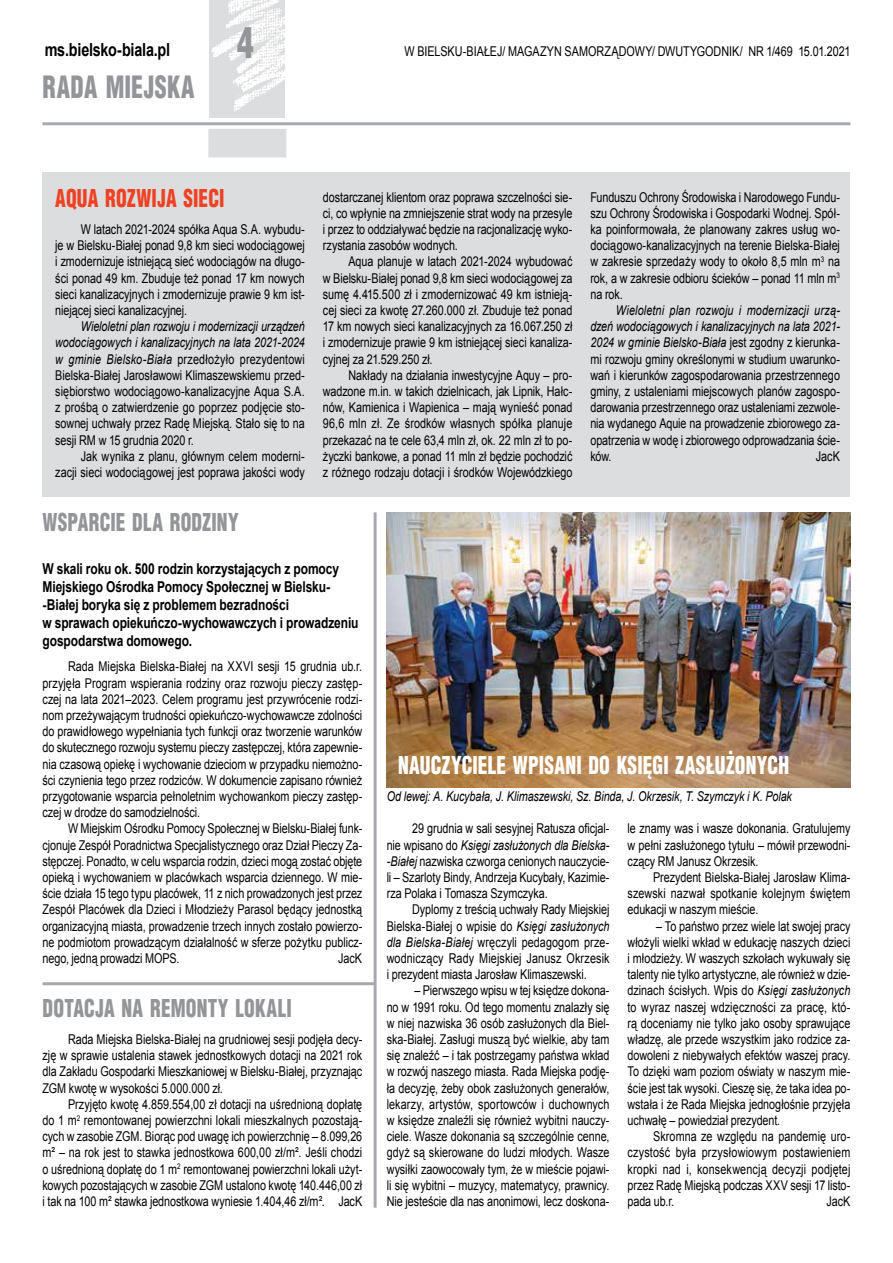
<style>
.page{position:relative;width:893px;height:1263px;background:#fff}
.page>*{position:absolute;margin:0;border:0;box-sizing:border-box;transform-origin:0 0}
.t1{font:900 42px "Switzerland Cond";color:#939598;scale:.8 1}
.t2{font:900 30px "Switzerland Cond";letter-spacing:.015em;color:#939598;scale:.8 1}
.t3{font:900 24px "Switzerland Cond";letter-spacing:.01em;color:#939598;scale:.8 1}
.t4{font:900 24px "Switzerland Cond";letter-spacing:.01em;color:#fff;scale:.8 1}
.t5{font:900 24px "Switzerland Cond";letter-spacing:.01em;color:#ef4123;scale:.8 1}
.t6{font:700 18px "Arial";letter-spacing:-.015em;color:#000;scale:.8 1}
.t7{font:700 15px/18px "Arial";letter-spacing:-.005em;color:#000;scale:.8 1}
.t8{font:13.5px/16.2px "Arial";letter-spacing:-.005em;color:#000;text-align:justify;scale:.8 1}
.t9{font:italic 13.5px "Arial";letter-spacing:-.01em;color:#000;scale:.8 1}
.s1{font-style:italic}
</style>
<div class="page">
<hr style="left:43px;top:122px;width:807px;height:3px;background:#a7a9ac">
<img style="left:209px;top:0;width:76px;height:118px">
<div style="left:208px;top:129px;width:78px;height:28px;background:#dcddde"></div>
<div style="left:43px;top:172px;width:807px;height:324px;background:#dcddde"></div>
<img style="left:387px;top:512px;width:463px;height:276px">
<hr style="left:374px;top:512px;width:3px;height:696px;background:#a7a9ac">
<hr style="left:43px;top:982px;width:332px;height:3px;background:#a7a9ac">
<h3 class="t6" style="left:45px;top:37px;width:158px">ms.bielsko-biala.pl</h3>
<h2 class="t2" style="left:43px;top:68px;width:192px">RADA MIEJSKA</h2>
<h1 class="t1" style="left:237px;top:16px;width:22px">4</h1>
<p class="t8" style="left:404px;top:43px;width:559px">W BIELSKU-BIAŁEJ/ MAGAZYN SAMORZĄDOWY/ DWUTYGODNIK/ NR 1/469 15.01.2021</p>
<h3 class="t5" style="left:55px;top:183px;width:213px">AQUA ROZWIJA SIECI</h3>
<p class="t8" style="left:55px;top:221px;width:313px;text-indent:26px">W latach 2021-2024 spółka Aqua S.A. wybudu&shy;je w Bielsku-Białej ponad 9,8 km sieci wodociągowej i zmodernizuje istniejącą sieć wodociągów na długo&shy;ści ponad 49 km. Zbuduje też ponad 17 km nowych sieci kanalizacyjnych i zmodernizuje prawie 9 km ist&shy;niejącej sieci kanalizacyjnej.</p>
<p class="t8" style="left:55px;top:318px;width:313px;text-indent:26px"><span class="s1">Wieloletni plan rozwoju i modernizacji urządzeń wodociągowych i kanalizacyjnych na lata 2021-2024 w gminie Bielsko-Biała</span> przedłożyło prezydentowi Bielska-Białej Jarosławowi Klimaszewskiemu przed&shy;siębiorstwo wodociągowo-kanalizacyjne Aqua S.A. z prośbą o zatwierdzenie go poprzez podjęcie sto&shy;sownej uchwały przez Radę Miejską. Stało się to na sesji RM w 15 grudnia 2020 r.</p>
<p class="t8" style="left:55px;top:448px;width:313px;text-align:right">Jak wynika z planu, głównym celem moderni-<br>zacji sieci wodociągowej jest poprawa jakości wody</p>
<p class="t8" style="left:323px;top:189px;width:313px">dostarczanej klientom oraz poprawa szczelności sie&shy;ci, co wpłynie na zmniejszenie strat wody na przesyle i przez to oddziaływać będzie na racjonalizację wyko&shy;rzystania zasobów wodnych.</p>
<p class="t8" style="left:323px;top:253px;width:313px;text-indent:26px">Aqua planuje w latach 2021-2024 wybudować w Bielsku-Białej ponad 9,8 km sieci wodociągowej za sumę 4.415.500 zł i zmodernizować 49 km istnieją&shy;cej sieci za kwotę 27.260.000 zł. Zbuduje też ponad 17 km nowych sieci kanalizacyjnych za 16.067.250 zł i zmodernizuje prawie 9 km istniejącej sieci kanaliza&shy;cyjnej za 21.529.250 zł.</p>
<p class="t8" style="left:323px;top:367px;width:313px;text-indent:26px">Nakłady na działania inwestycyjne Aquy – pro&shy;wadzone m.in. w takich dzielnicach, jak Lipnik, Hałc&shy;nów, Kamienica i Wapienica – mają wynieść ponad 96,6 mln zł. Ze środków własnych spółka planuje przekazać na te cele 63,4 mln zł, ok. 22 mln zł to po&shy;życzki bankowe, a ponad 11 mln zł będzie pochodzić z różnego rodzaju dotacji i środków Wojewódzkiego</p>
<p class="t8" style="left:590px;top:189px;width:313px">Funduszu Ochrony Środowiska i Narodowego Fundu&shy;szu Ochrony Środowiska i Gospodarki Wodnej. Spół&shy;ka poinformowała, że planowany zakres usług wo&shy;dociągowo-kanalizacyjnych na terenie Bielska-Białej w zakresie sprzedaży wody to około 8,5 mln m<sup>3</sup> na rok, a w zakresie odbioru ścieków – ponad 11 mln m<sup>3 </sup>na rok.</p>
<p class="t8" style="left:590px;top:302px;width:313px;text-indent:26px"><span class="s1">Wieloletni plan rozwoju i modernizacji urzą&shy;dzeń wodociągowych i kanalizacyjnych na lata 2021- 2024 w gminie Bielsko-Biała</span> jest zgodny z kierunka&shy;mi rozwoju gminy określonymi w studium uwarunko&shy;wań i kierunków zagospodarowania przestrzennego gminy, z ustaleniami miejscowych planów zagospo&shy;darowania przestrzennego oraz ustaleniami zezwole&shy;nia wydanego Aquie na prowadzenie zbiorowego za&shy;opatrzenia w wodę i zbiorowego odprowadzania ście&shy;ków.</p>
<p class="t8" style="left:816px;top:448px;width:31px">JacK</p>
<h3 class="t3" style="left:43px;top:507px;width:247px">WSPARCIE DLA RODZINY</h3>
<p class="t7" style="left:43px;top:560px;width:397px">W skali roku ok. 500 rodzin korzystających z pomocy Miejskiego Ośrodka Pomocy Społecznej w Bielsku--Białej boryka się z problemem bezradności<br>w sprawach opiekuńczo-wychowawczych i prowadzeniu gospodarstwa domowego.</p>
<p class="t8" style="left:43px;top:658px;width:401px;text-indent:26px">Rada Miejska Bielska-Białej na XXVI sesji 15 grudnia ub.r. przyjęła Program wspierania rodziny oraz rozwoju pieczy zastęp&shy;czej na lata 2021–2023. Celem programu jest przywrócenie rodzi&shy;nom przeżywającym trudności opiekuńczo-wychowawcze zdolności do prawidłowego wypełniania tych funkcji oraz tworzenie warunków do skutecznego rozwoju systemu pieczy zastępczej, która zapewnie&shy;nia czasową opiekę i wychowanie dzieciom w przypadku niemożno&shy;ści czynienia tego przez rodziców. W dokumencie zapisano również przygotowanie wsparcia pełnoletnim wychowankom pieczy zastęp&shy;czej w drodze do samodzielności.</p>
<p class="t8" style="left:43px;top:820px;width:401px;text-indent:26px">W Miejskim Ośrodku Pomocy Społecznej w Bielsku-Białej funk&shy;cjonuje Zespół Poradnictwa Specjalistycznego oraz Dział Pieczy Za&shy;stępczej. Ponadto, w celu wsparcia rodzin, dzieci mogą zostać objęte opieką i wychowaniem w placówkach wsparcia dziennego. W mie&shy;ście działa 15 tego typu placówek, 11 z nich prowadzonych jest przez Zespół Placówek dla Dzieci i Młodzieży Parasol będący jednostką organizacyjną miasta, prowadzenie trzech innych zostało powierzo&shy;ne podmiotom prowadzącym działalność w sferze pożytku publicz&shy;nego, jedną prowadzi MOPS.</p>
<p class="t8" style="left:338px;top:950px;width:31px">JacK</p>
<h3 class="t3" style="left:43px;top:993px;width:313px">DOTACJA NA REMONTY LOKALI</h3>
<p class="t8" style="left:43px;top:1031px;width:401px;text-indent:26px">Rada Miejska Bielska-Białej na grudniowej sesji podjęła decy&shy;zję w sprawie ustalenia stawek jednostkowych dotacji na 2021 rok dla Zakładu Gospodarki Mieszkaniowej w Bielsku-Białej, przyznając ZGM kwotę w wysokości 5.000.000 zł.</p>
<p class="t8" style="left:43px;top:1096px;width:401px;text-indent:26px">Przyjęto kwotę 4.859.554,00 zł dotacji na uśrednioną dopłatę do 1 m<sup>2</sup> remontowanej powierzchni lokali mieszkalnych pozostają&shy;cych w zasobie ZGM. Biorąc pod uwagę ich powierzchnię – 8.099,26 m² – na rok jest to stawka jednostkowa 600,00 zł/m². Jeśli chodzi o uśrednioną dopłatę do 1 m<sup>2</sup> remontowanej powierzchni lokali użyt&shy;kowych pozostających w zasobie ZGM ustalono kwotę 140.446,00 zł i tak na 100 m² stawka jednostkowa wyniesie 1.404,46 zł/m². JacK</p>
<h3 class="t4" style="left:398px;top:750px;width:490px">NAUCZYCIELE WPISANI DO KSIĘGI ZASŁUŻONYCH</h3>
<p class="t9" style="left:387px;top:787px;width:508px">Od lewej: A. Kucybała, J. Klimaszewski, Sz. Binda, J. Okrzesik, T. Szymczyk i K. Polak</p>
<p class="t8" style="left:387px;top:820px;width:280px;text-indent:26px">29 grudnia w sali sesyjnej Ratusza oficjal&shy;nie wpisano do <span class="s1">Księgi zasłużonych dla Bielska--Białej</span> nazwiska czworga cenionych nauczycie&shy;li – Szarloty Bindy, Andrzeja Kucybały, Kazimie&shy;rza Polaka i Tomasza Szymczyka.</p>
<p class="t8" style="left:387px;top:901px;width:280px;text-indent:26px">Dyplomy z treścią uchwały Rady Miejskiej Bielska-Białej o wpisie do <span class="s1">Księgi zasłużonych dla Bielska-Białej</span> wręczyli pedagogom prze&shy;wodniczący Rady Miejskiej Janusz Okrzesik i prezydent miasta Jarosław Klimaszewski.</p>
<p class="t8" style="left:387px;top:982px;width:280px;text-indent:28px">– Pierwszego wpisu w tej księdze dokona&shy;no w 1991 roku. Od tego momentu znalazły się w niej nazwiska 36 osób zasłużonych dla Biel&shy;ska-Białej. Zasługi muszą być wielkie, aby tam się znaleźć – i tak postrzegamy państwa wkład w rozwój naszego miasta. Rada Miejska podję&shy;ła decyzję, żeby obok zasłużonych generałów, lekarzy, artystów, sportowców i duchownych w księdze znaleźli się również wybitni nauczy&shy;ciele. Wasze dokonania są szczególnie cenne, gdyż są skierowane do ludzi młodych. Wasze wysiłki zaowocowały tym, że w mieście pojawi&shy;li się wybitni – muzycy, matematycy, prawnicy.<br>Nie jesteście dla nas anonimowi, lecz doskona-</p>
<p class="t8" style="left:628px;top:820px;width:280px">le znamy was i wasze dokonania. Gratulujemy w pełni zasłużonego tytułu – mówił przewodni&shy;czący RM Janusz Okrzesik.</p>
<p class="t8" style="left:628px;top:869px;width:280px;text-indent:26px">Prezydent Bielska-Białej Jarosław Klima&shy;szewski nazwał spotkanie kolejnym świętem edukacji w naszym mieście.</p>
<p class="t8" style="left:628px;top:918px;width:280px;text-indent:28px">– To państwo przez wiele lat swojej pracy włożyli wielki wkład w edukację naszych dzieci i młodzieży. W waszych szkołach wykuwały się talenty nie tylko artystyczne, ale również w dzie&shy;dzinach ścisłych. Wpis do <span class="s1">Księgi zasłużonych </span>to wyraz naszej wdzięczności za pracę, któ&shy;rą doceniamy nie tylko jako osoby sprawujące władzę, ale przede wszystkim jako rodzice za&shy;dowoleni z niebywałych efektów waszej pracy.<br>To dzięki wam poziom oświaty w naszym mie&shy;ście jest tak wysoki. Cieszę się, że taka idea po&shy;wstała i że Rada Miejska jednogłośnie przyjęła uchwałę – powiedział prezydent.</p>
<p class="t8" style="left:628px;top:1128px;width:280px;text-indent:26px">Skromna ze względu na pandemię uro&shy;czystość była przysłowiowym postawieniem kropki nad i, konsekwencją decyzji podjętej przez Radę Miejską podczas XXV sesji 17 listo&shy;pada ub.r.</p>
<p class="t8" style="left:826px;top:1193px;width:31px">JacK</p>
</div>
